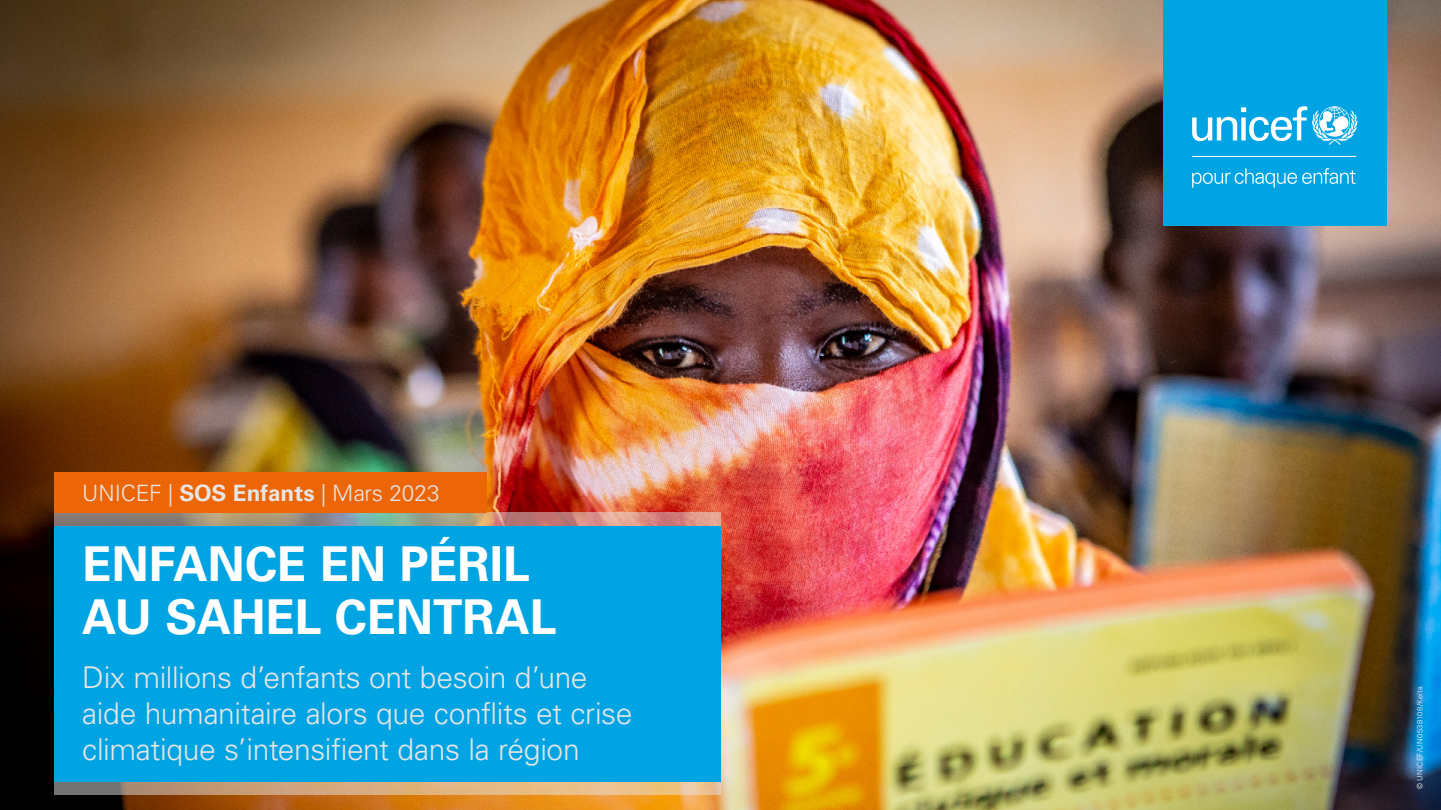
<style>
.page{position:relative;width:1441px;height:810px;background:#fff}
.page>*{position:absolute;margin:0;border:0;box-sizing:border-box;transform-origin:0 0}
.t1{font:700 48px/52.5px "Univers";letter-spacing:-.005em;color:#fff}
.t2{font:300 30px/36px "Univers";letter-spacing:-.015em;color:#e6e6e6}
.t3{font:300 22.5px "Univers";letter-spacing:-.005em;color:#e6e6e6}
.Photo_Copyright{font:300 7.5px "Univers";letter-spacing:.04em;color:#fff}
.s1{font-weight:700}
</style>
<div class="page">
<img style="left:0;top:0;width:1440px;height:810px">
<svg style="left:54px;top:512px;width:666px;height:283px;background:#bd9a7d"></svg>
<div style="left:54px;top:526px;width:666px;height:256px;background:#00a4e3"></div>
<div style="left:55px;top:472px;width:431px;height:40px;background:#ec6608"></div>
<div style="left:1163px;top:0;width:223px;height:225px;background:#00a4e3"></div>
<svg style="left:1192px;top:106px;width:164px;height:39px"></svg>
<hr style="left:1191px;top:156px;width:164px;height:1px;background:#fff">
<svg style="left:1192px;top:168px;width:163px;height:20px"></svg>
<p class="t3" style="left:82px;top:479px;width:359px">UNICEF | <span class="s1">SOS Enfants</span> | Mars 2023</p>
<p class="t1" style="left:82px;top:539px;width:475px">ENFANCE EN PÉRIL<br>AU SAHEL CENTRAL</p>
<p class="t2" style="left:82px;top:660px;width:551px">Dix millions d’enfants ont besoin d’une aide humanitaire alors que conflits et crise climatique s’intensifient dans la région</p>
<p class="Photo_Copyright" style="left:1414px;top:789px;width:104px;rotate:-90deg">© UNICEF/UN0538108/Keïta</p>
</div>
